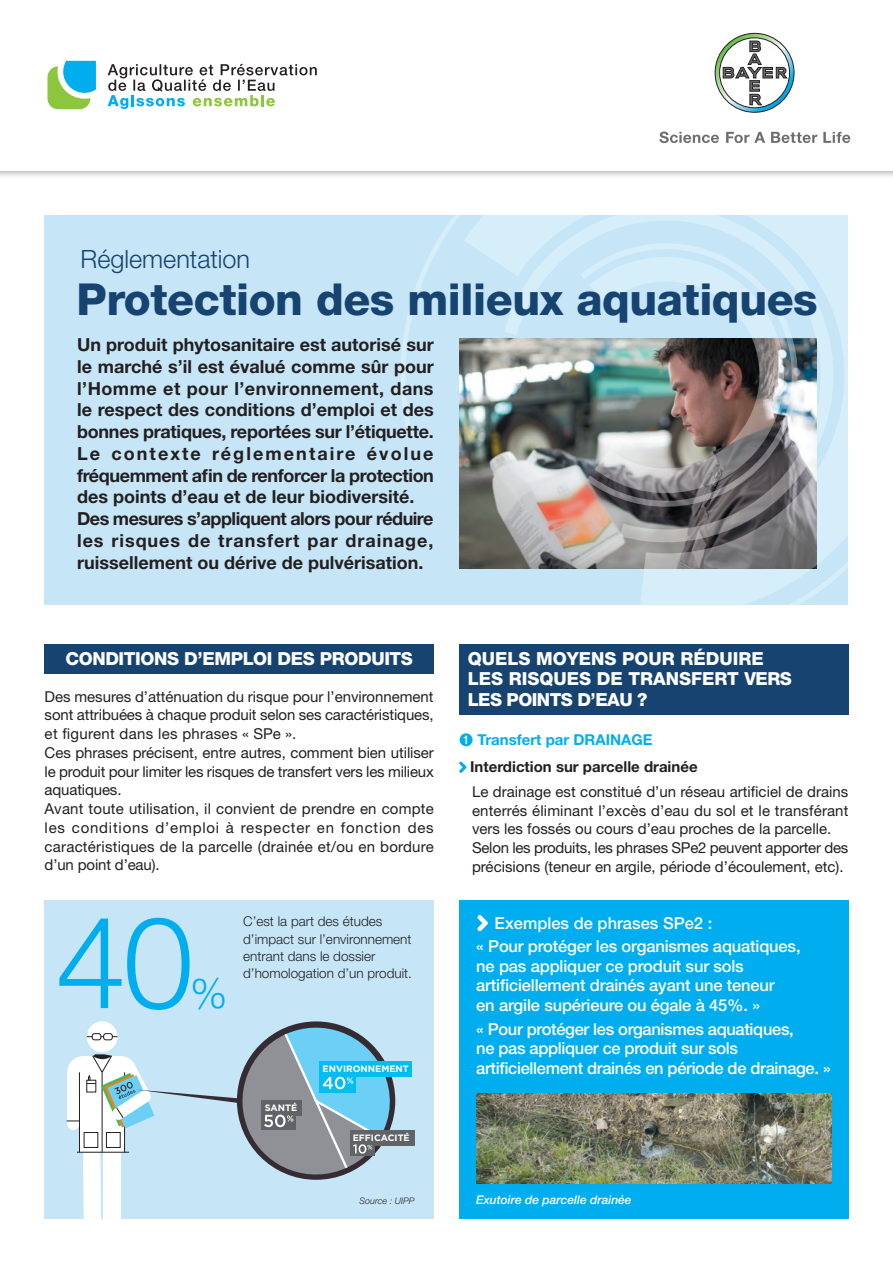
<style>
.page{position:relative;width:893px;height:1263px;background:#fff}
.page>*{position:absolute;margin:0;border:0;box-sizing:border-box;transform-origin:0 0}
.t1{font:300 127.95px "Helvetica Neue LT Std";color:#00aeef}
.t2{font:800 44.1px "Helvetica Neue LT Std";letter-spacing:-.01em;color:#174371}
.t3{font:300 41.7px "Helvetica Neue LT Std";color:#00aeef}
.t4{font:300 25.2px "Helvetica Neue LT Std";color:#174371}
.t5{font:700 18px/21.8px "Helvetica Neue LT Std";color:#231f20}
.t6{font:800 18px/20.2px "Helvetica Neue LT Std";color:#fff}
.t7{font:800 18px "Helvetica Neue LT Std";letter-spacing:-.02em;color:#fff}
.t8{font:500 16.5px/19.5px "Helvetica Neue LT Std";letter-spacing:-.01em;color:#fff}
.t9{font:15px/18.8px "Helvetica Neue LT Std";color:#231f20}
.t10{font:700 15px/27.3px "Helvetica Neue LT Std";color:#231f20}
.t11{font:300 13.5px/17.2px "Helvetica Neue LT Std";color:#231f20}
.t12{font:italic 500 12px "Helvetica Neue LT Std";color:#fff}
.t13{font:700 9.15px "Gotham";color:#fff}
.t14{font:italic 300 9px "Helvetica Neue LT Std";color:#231f20}
.s1{color:#00aeef}
</style>
<div class="page">
<div style="left:45px;top:215px;width:803px;height:390px;background:#c6e6f8"></div>
<svg style="left:401px;top:215px;width:59px;height:212px"></svg>
<svg style="left:464px;top:215px;width:384px;height:390px"></svg>
<div style="left:45px;top:644px;width:389px;height:30px;background:#174371"></div>
<div style="left:45px;top:900px;width:389px;height:318px;background:#c6e6f8"></div>
<div style="left:319px;top:1061px;width:93px;height:16px;background:#01bdf2"></div>
<div style="left:351px;top:1130px;width:64px;height:15px;background:#616467"></div>
<svg style="left:67px;top:1021px;width:326px;height:197px"></svg>
<div style="left:459px;top:900px;width:389px;height:318px;background:#00aeef"></div>
<img style="left:476px;top:1093px;width:355px;height:90px">
<div style="left:459px;top:644px;width:389px;height:70px;background:#174371"></div>
<svg style="left:459px;top:761px;width:7px;height:12px"></svg>
<svg style="left:477px;top:915px;width:11px;height:16px"></svg>
<div style="left:0;top:0;width:893px;height:179px;background:#231f20;opacity:.61"></div>
<div style="left:0;top:0;width:893px;height:170px;background:#fff"></div>
<svg style="left:659px;top:132px;width:60px;height:11px"></svg>
<svg style="left:726px;top:132px;width:39px;height:11px"></svg>
<svg style="left:771px;top:132px;width:46px;height:11px"></svg>
<svg style="left:823px;top:132px;width:27px;height:11px"></svg>
<svg style="left:715px;top:33px;width:79px;height:80px"></svg>
<svg style="left:47px;top:61px;width:49px;height:48px"></svg>
<svg style="left:108px;top:64px;width:209px;height:45px"></svg>
<img style="left:464px;top:338px;width:352px;height:231px">
<h3 class="t4" style="left:81px;top:243px;width:171px">Réglementation</h3>
<h2 class="t2" style="left:77px;top:273px;width:743px">Protection des milieux aquatiques</h2>
<p class="t5" style="left:77px;top:333px;width:358px">Un produit phytosanitaire est autorisé sur le marché s’il est évalué comme sûr pour l’Homme et pour l’environnement, dans le respect des conditions d’emploi et des bonnes pratiques, reportées sur l’étiquette.<br>Le contexte réglementaire évolue fréquemment afin de renforcer la protection des points d’eau et de leur biodiversité.<br>Des mesures s’appliquent alors pour réduire les risques de transfert par drainage, ruissellement ou dérive de pulvérisation.</p>
<p class="t7" style="left:65px;top:648px;width:349px">CONDITIONS D’EMPLOI DES PRODUITS</p>
<p class="t9" style="left:45px;top:687px;width:391px">Des mesures d’atténuation du risque pour l’environnement sont attribuées à chaque produit selon ses caractéristiques, et figurent dans les phrases « SPe ».<br>Ces phrases précisent, entre autres, comment bien utiliser le produit pour limiter les risques de transfert vers les milieux aquatiques.<br>Avant toute utilisation, il convient de prendre en compte les conditions d’emploi à respecter en fonction des caractéristiques de la parcelle (drainée et/ou en bordure d’un point d’eau).</p>
<h1 class="t1" style="left:56px;top:884px;width:140px">40</h1>
<h3 class="t3" style="left:190px;top:968px;width:39px">%</h3>
<p class="t11" style="left:243px;top:913px;width:170px">C’est la part des études d’impact sur l’environnement entrant dans le dossier</p>
<p class="t11" style="left:243px;top:964px;width:170px">d’homologation d’un produit.</p>
<p class="t13" style="left:265px;top:1101px;width:34px">SANTÉ</p>
<p class="t13" style="left:323px;top:1063px;width:88px">ENVIRONNEMENT</p>
<p class="t13" style="left:353px;top:1131px;width:59px">EFFICACITÉ</p>
<p class="t14" style="left:360px;top:1195px;width:56px">Source : UIPP</p>
<p class="t6" style="left:468px;top:649px;width:326px">QUELS MOYENS POUR RÉDUIRE<br>LES RISQUES DE TRANSFERT VERS<br>LES POINTS D’EAU ?</p>
<p class="t10" style="left:470px;top:725px;width:229px;text-indent:-11px"><span class="s1">➊ Transfert par DRAINAGE<br></span>Interdiction sur parcelle drainée</p>
<p class="t9" style="left:472px;top:782px;width:378px">Le drainage est constitué d’un réseau artificiel de drains enterrés éliminant l’excès d’eau du sol et le transférant vers les fossés ou cours d’eau proches de la parcelle.<br>Selon les produits, les phrases SPe2 peuvent apporter des précisions (teneur en argile, période d’écoulement, etc).</p>
<p class="t8" style="left:476px;top:911px;width:326px;line-height:23.7px;text-indent:18px">Exemples de phrases SPe2 :<br>« Pour protéger les organismes aquatiques,</p>
<p class="t8" style="left:476px;top:956px;width:300px">ne pas appliquer ce produit sur sols artificiellement drainés ayant une teneur en argile supérieure ou égale à 45%. »</p>
<p class="t8" style="left:476px;top:1019px;width:356px">« Pour protéger les organismes aquatiques,<br>ne pas appliquer ce produit sur sols artificiellement drainés en période de drainage. »</p>
<p class="t12" style="left:476px;top:1192px;width:157px">Exutoire de parcelle drainée</p>
</div>
